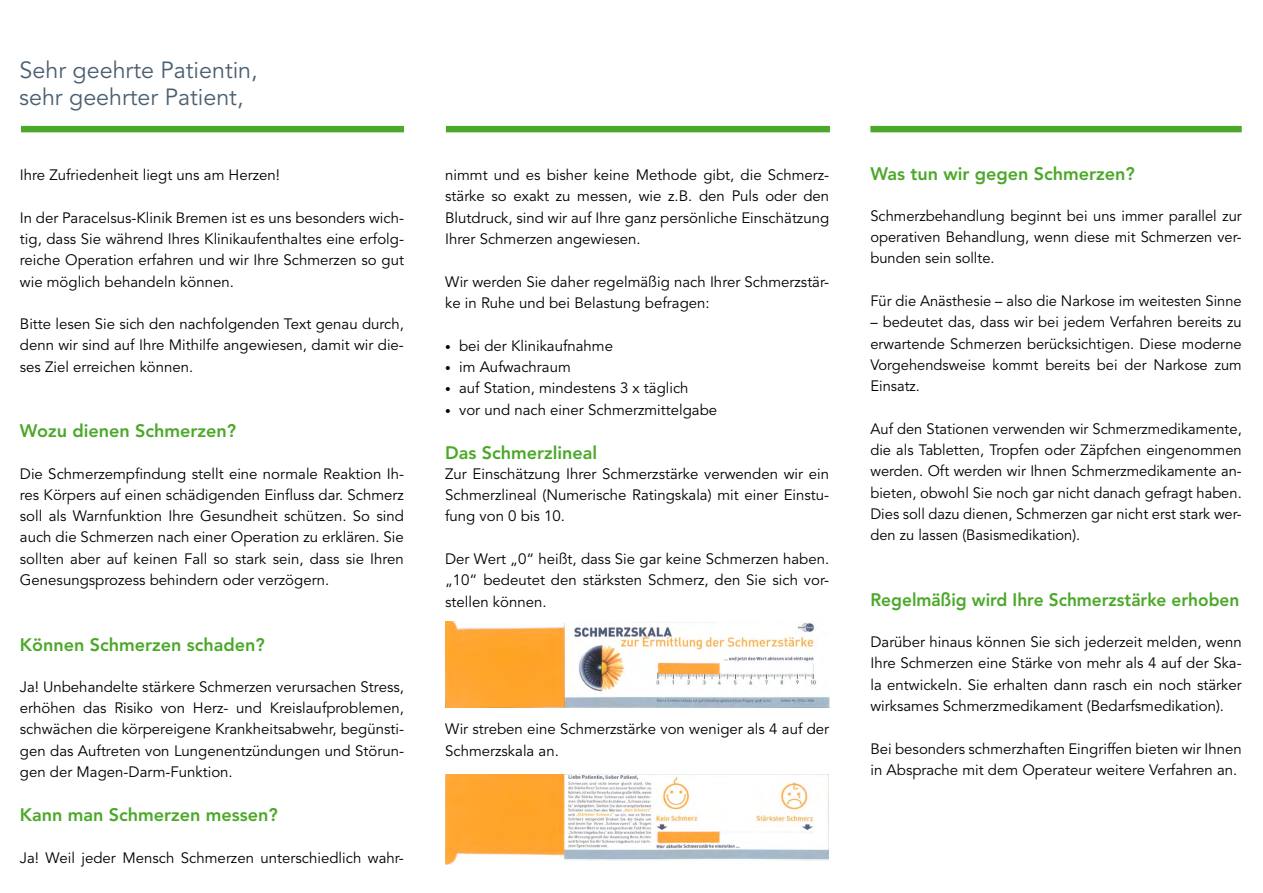
<style>
.page{position:relative;width:1263px;height:893px;background:#fff}
.page>*{position:absolute;margin:0;border:0;box-sizing:border-box;transform-origin:0 0}
.t1{font:23.25px/27px "Avenir";color:#4a5f70}
.t2{font:800 18px "Avenir";color:#4ba829}
.t3{font:800 18px "Avenir";color:#4ba829;scale:.96 1}
.t4{font:15px/21.3px "Avenir";color:#000;text-align:justify}
.s1{font-size:11.25px}
</style>
<div class="page">
<div style="left:21px;top:126px;width:383px;height:6px;background:#4ba829"></div>
<div style="left:446px;top:126px;width:384px;height:6px;background:#4ba829"></div>
<div style="left:870px;top:126px;width:372px;height:6px;background:#4ba829"></div>
<img style="left:445px;top:621px;width:384px;height:87px">
<img style="left:446px;top:774px;width:383px;height:90px">
<h1 class="t1" style="left:19px;top:57px;width:240px">Sehr geehrte Patientin, sehr geehrter Patient,</h1>
<p class="t4" style="left:20px;top:165px;width:262px">Ihre Zufriedenheit liegt uns am Herzen!</p>
<p class="t4" style="left:20px;top:207px;width:386px">In der Paracelsus-Klinik Bremen ist es uns besonders wich&shy;tig, dass Sie während Ihres Klinikaufenthaltes eine erfolg&shy;reiche Operation erfahren und wir Ihre Schmerzen so gut wie möglich behandeln können.</p>
<p class="t4" style="left:20px;top:314px;width:386px">Bitte lesen Sie sich den nachfolgenden Text genau durch, denn wir sind auf Ihre Mithilfe angewiesen, damit wir die&shy;ses Ziel erreichen können.</p>
<p class="t2" style="left:20px;top:421px;width:218px">Wozu dienen Schmerzen?</p>
<p class="t4" style="left:20px;top:463px;width:386px">Die Schmerzempfindung stellt eine normale Reaktion Ih&shy;res Körpers auf einen schädigenden Einfluss dar. Schmerz soll als Warnfunktion Ihre Gesundheit schützen. So sind auch die Schmerzen nach einer Operation zu erklären. Sie sollten aber auf keinen Fall so stark sein, dass sie Ihren Genesungsprozess behindern oder verzögern.</p>
<p class="t2" style="left:20px;top:634px;width:246px">Können Schmerzen schaden?</p>
<p class="t4" style="left:20px;top:676px;width:386px">Ja! Unbehandelte stärkere Schmerzen verursachen Stress, erhöhen das Risiko von Herz- und Kreislaufproblemen, schwächen die körpereigene Krankheitsabwehr, begünsti&shy;gen das Auftreten von Lungenentzündungen und Störun&shy;gen der Magen-Darm-Funktion.</p>
<p class="t2" style="left:20px;top:805px;width:259px">Kann man Schmerzen messen?</p>
<p class="t4" style="left:20px;top:847px;width:386px">Ja! Weil jeder Mensch Schmerzen unterschiedlich wahr-</p>
<p class="t4" style="left:445px;top:165px;width:386px">nimmt und es bisher keine Methode gibt, die Schmerz&shy;stärke so exakt zu messen, wie z.B. den Puls oder den Blutdruck, sind wir auf Ihre ganz persönliche Einschätzung Ihrer Schmerzen angewiesen.</p>
<p class="t4" style="left:445px;top:271px;width:385px">Wir werden Sie daher regelmäßig nach Ihrer Schmerzstär&shy;ke in Ruhe und bei Belastung befragen:</p>
<p class="t4" style="left:445px;top:335px;width:169px"><span class="s1">•</span> bei der Klinikaufnahme</p>
<p class="t4" style="left:445px;top:356px;width:127px"><span class="s1">•</span> im Aufwachraum</p>
<p class="t4" style="left:445px;top:378px;width:245px"><span class="s1">•</span> auf Station, mindestens 3 x täglich</p>
<p class="t4" style="left:445px;top:399px;width:274px"><span class="s1">•</span> vor und nach einer Schmerzmittelgabe</p>
<p class="t2" style="left:445px;top:442px;width:154px">Das Schmerzlineal</p>
<p class="t4" style="left:445px;top:463px;width:386px">Zur Einschätzung Ihrer Schmerzstärke verwenden wir ein Schmerzlineal (Numerische Ratingskala) mit einer Einstu&shy;fung von 0 bis 10.</p>
<p class="t4" style="left:445px;top:548px;width:386px">Der Wert „0“ heißt, dass Sie gar keine Schmerzen haben. „10“ bedeutet den stärksten Schmerz, den Sie sich vor&shy;stellen können.</p>
<p class="t4" style="left:445px;top:719px;width:386px">Wir streben eine Schmerzstärke von weniger als 4 auf der<br>Schmerzskala an.</p>
<p class="t2" style="left:870px;top:163px;width:266px">Was tun wir gegen Schmerzen?</p>
<p class="t4" style="left:870px;top:205px;width:373px">Schmerzbehandlung beginnt bei uns immer parallel zur operativen Behandlung, wenn diese mit Schmerzen ver&shy;bunden sein sollte.</p>
<p class="t4" style="left:870px;top:290px;width:373px">Für die Anästhesie – also die Narkose im weitesten Sinne</p>
<p class="t4" style="left:870px;top:312px;width:373px">– bedeutet das, dass wir bei jedem Verfahren bereits zu erwartende Schmerzen berücksichtigen. Diese moderne Vorgehendsweise kommt bereits bei der Narkose zum Einsatz.</p>
<p class="t4" style="left:870px;top:418px;width:373px">Auf den Stationen verwenden wir Schmerzmedikamente, die als Tabletten, Tropfen oder Zäpfchen eingenommen werden. Oft werden wir Ihnen Schmerzmedikamente an&shy;bieten, obwohl Sie noch gar nicht danach gefragt haben.<br>Dies soll dazu dienen, Schmerzen gar nicht erst stark wer&shy;den zu lassen (Basismedikation).</p>
<p class="t3" style="left:870px;top:589px;width:386px">Regelmäßig wird Ihre Schmerzstärke erhoben</p>
<p class="t4" style="left:870px;top:632px;width:373px">Darüber hinaus können Sie sich jederzeit melden, wenn Ihre Schmerzen eine Stärke von mehr als 4 auf der Ska&shy;la entwickeln. Sie erhalten dann rasch ein noch stärker wirksames Schmerzmedikament (Bedarfsmedikation).</p>
<p class="t4" style="left:870px;top:738px;width:373px">Bei besonders schmerzhaften Eingriffen bieten wir Ihnen in Absprache mit dem Operateur weitere Verfahren an.</p>
</div>
